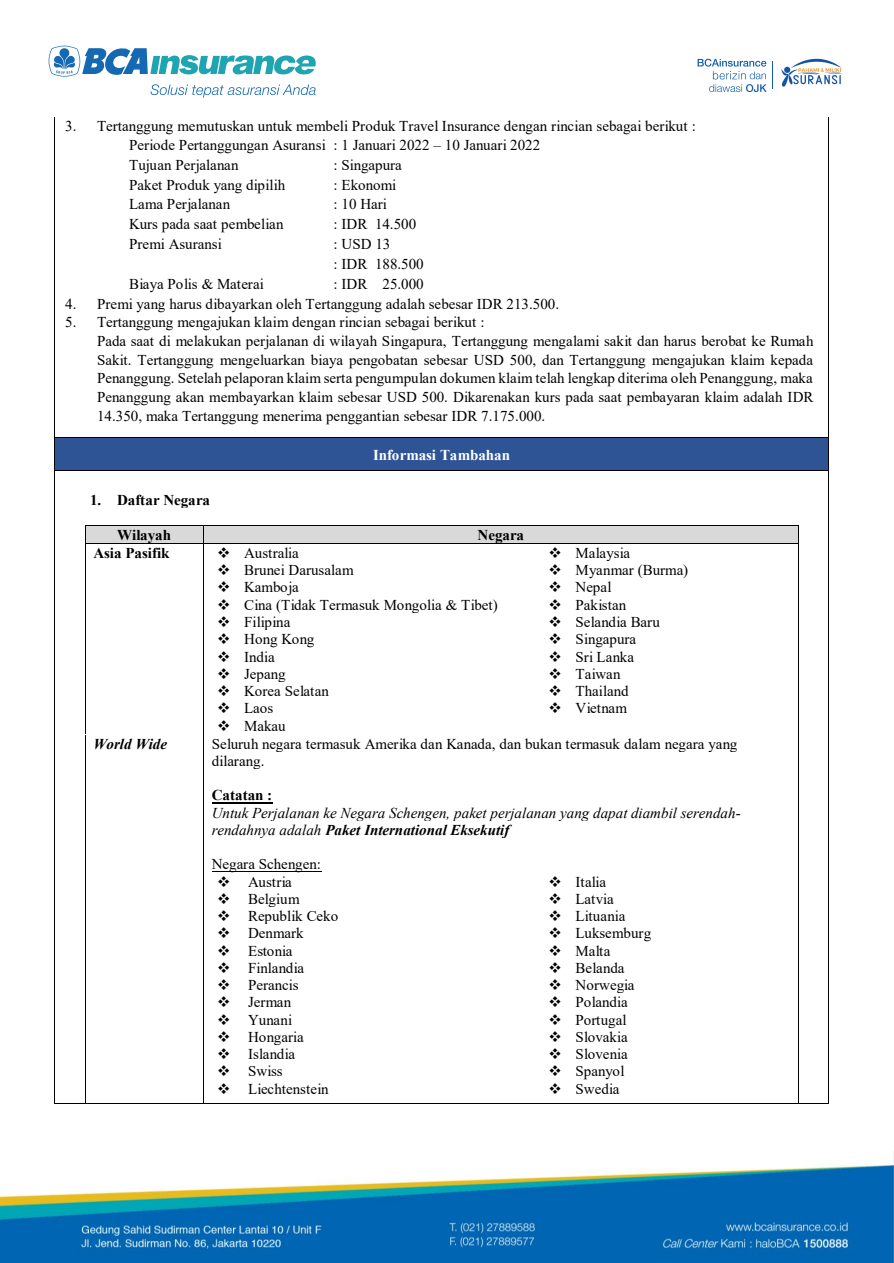
<style>
.page{position:relative;width:894px;height:1263px;background:#fff}
.page>*{position:absolute;margin:0;border:0;box-sizing:border-box;transform-origin:0 0}
.t1{font:15px/17.2px "Times New Roman";color:#000}
.t2{font:italic 15px/17.1px "Times New Roman";color:#000}
.t3{font:700 15px "Times New Roman";color:#000}
.t4{font:700 15px "Times New Roman";color:#fff}
.t5{font:italic 700 15px "Times New Roman";color:#000}
.s1{font-style:inherit}
.s2{font-weight:700}
</style>
<div class="page">
<img style="left:0;top:1164px;width:893px;height:99px">
<hr style="left:55px;top:117px;width:772px;height:1px;background:#000">
<hr style="left:55px;top:118px;width:1px;height:320px;background:#000">
<hr style="left:827px;top:118px;width:1px;height:320px;background:#000">
<div style="left:55px;top:438px;width:772px;height:8px;background:#2f5496"></div>
<div style="left:55px;top:446px;width:8px;height:17px;background:#2f5496"></div>
<div style="left:820px;top:446px;width:7px;height:17px;background:#2f5496"></div>
<div style="left:55px;top:463px;width:772px;height:8px;background:#2f5496"></div>
<div style="left:63px;top:446px;width:757px;height:17px;background:#2f5496"></div>
<hr style="left:55px;top:438px;width:1px;height:33px;background:#000">
<hr style="left:827px;top:438px;width:1px;height:33px;background:#000">
<div style="left:86px;top:526px;width:7px;height:17px;background:#d9d9d9"></div>
<div style="left:195px;top:526px;width:8px;height:17px;background:#d9d9d9"></div>
<div style="left:93px;top:526px;width:102px;height:17px;background:#d9d9d9"></div>
<div style="left:204px;top:526px;width:8px;height:17px;background:#d9d9d9"></div>
<div style="left:789px;top:526px;width:8px;height:17px;background:#d9d9d9"></div>
<div style="left:212px;top:526px;width:577px;height:17px;background:#d9d9d9"></div>
<hr style="left:86px;top:525px;width:117px;height:1px;background:#000">
<hr style="left:204px;top:525px;width:593px;height:1px;background:#000">
<svg style="left:85px;top:525px;width:1px;height:19px"></svg>
<hr style="left:86px;top:543px;width:117px;height:1px;background:#000">
<svg style="left:203px;top:525px;width:1px;height:19px"></svg>
<hr style="left:204px;top:543px;width:330px;height:1px;background:#000">
<hr style="left:535px;top:543px;width:262px;height:1px;background:#000">
<svg style="left:797px;top:525px;width:1px;height:19px"></svg>
<hr style="left:85px;top:544px;width:1px;height:190px;background:#000">
<hr style="left:203px;top:544px;width:1px;height:190px;background:#000">
<hr style="left:797px;top:544px;width:1px;height:190px;background:#000">
<hr style="left:212px;top:802px;width:60px;height:1px;background:#000">
<hr style="left:212px;top:870px;width:109px;height:1px;background:#000">
<hr style="left:86px;top:734px;width:117px;height:1px;background:#000">
<hr style="left:204px;top:734px;width:330px;height:1px;background:#000">
<hr style="left:535px;top:734px;width:262px;height:1px;background:#000">
<hr style="left:85px;top:735px;width:1px;height:138px;background:#000">
<hr style="left:203px;top:735px;width:1px;height:138px;background:#000">
<hr style="left:797px;top:735px;width:1px;height:138px;background:#000">
<hr style="left:85px;top:873px;width:1px;height:230px;background:#000">
<hr style="left:203px;top:873px;width:1px;height:230px;background:#000">
<hr style="left:797px;top:873px;width:1px;height:230px;background:#000">
<hr style="left:55px;top:471px;width:1px;height:632px;background:#000">
<hr style="left:55px;top:1103px;width:772px;height:1px;background:#000">
<hr style="left:827px;top:471px;width:1px;height:632px;background:#000">
<svg style="left:49px;top:46px;width:266px;height:31px"></svg>
<svg style="left:150px;top:84px;width:165px;height:14px"></svg>
<svg style="left:697px;top:59px;width:144px;height:33px"></svg>
<p class="t1" style="left:129px;top:116px;width:568px;line-height:19.2px;text-indent:-64px">3. Tertanggung memutuskan untuk membeli Produk Travel Insurance dengan rincian sebagai berikut :<br>Periode Pertanggungan Asuransi : 1 Januari 2022 <span class="s1">–</span> 10 Januari 2022<br>Tujuan Perjalanan</p>
<p class="t1" style="left:333px;top:156px;width:70px">: Singapura</p>
<p class="t1" style="left:129px;top:176px;width:157px">Paket Produk yang dipilih</p>
<p class="t1" style="left:333px;top:176px;width:64px">: Ekonomi</p>
<p class="t1" style="left:129px;top:195px;width:102px">Lama Perjalanan</p>
<p class="t1" style="left:333px;top:195px;width:55px">: 10 Hari</p>
<p class="t1" style="left:129px;top:215px;width:156px">Kurs pada saat pembelian</p>
<p class="t1" style="left:333px;top:215px;width:84px">: IDR 14.500</p>
<p class="t1" style="left:129px;top:235px;width:94px">Premi Asuransi</p>
<p class="t1" style="left:333px;top:234px;width:92px;line-height:19.8px">: USD 13<br>: IDR 188.500</p>
<p class="t1" style="left:129px;top:275px;width:136px">Biaya Polis &amp; Materai</p>
<p class="t1" style="left:333px;top:275px;width:92px">: IDR 25.000</p>
<p class="t1" style="left:65px;top:295px;width:495px">4. Premi yang harus dibayarkan oleh Tertanggung adalah sebesar IDR 213.500.</p>
<p class="t1" style="left:97px;top:313px;width:717px;line-height:18.6px;text-indent:-32px">5. Tertanggung mengajukan klaim dengan rincian sebagai berikut :<br>Pada saat di melakukan perjalanan di wilayah Singapura, Tertanggung mengalami sakit dan harus berobat ke Rumah Sakit. Tertanggung mengeluarkan biaya pengobatan sebesar USD 500, dan Tertanggung mengajukan klaim kepada Penanggung. Setelah pelaporan klaim serta pengumpulan dokumen klaim telah lengkap diterima oleh Penanggung, maka Penanggung akan membayarkan klaim sebesar USD 500. Dikarenakan kurs pada saat pembayaran klaim adalah IDR 14.350, maka Tertanggung menerima penggantian sebesar IDR 7.175.000.</p>
<p class="t4" style="left:373px;top:444px;width:138px">Informasi Tambahan</p>
<p class="t3" style="left:90px;top:489px;width:121px">1. Daftar Negara</p>
<p class="t3" style="left:117px;top:524px;width:55px">Wilayah</p>
<p class="t3" style="left:477px;top:524px;width:48px">Negara</p>
<p class="t3" style="left:93px;top:542px;width:78px">Asia Pasifik</p>
<p class="t1" style="left:244px;top:544px;width:255px">Australia<br>Brunei Darusalam<br>Kamboja<br>Cina (Tidak Termasuk Mongolia &amp; Tibet)<br>Filipina<br>Hong Kong<br>India<br>Jepang<br>Korea Selatan<br>Laos<br>Makau</p>
<p class="t1" style="left:575px;top:544px;width:114px">Malaysia<br>Myanmar (Burma)<br>Nepal<br>Pakistan<br>Selandia Baru<br>Singapura<br>Sri Lanka<br>Taiwan<br>Thailand<br>Vietnam</p>
<p class="t5" style="left:93px;top:733px;width:75px">World Wide</p>
<p class="t1" style="left:212px;top:734px;width:527px">Seluruh negara termasuk Amerika dan Kanada, dan bukan termasuk dalam negara yang dilarang.</p>
<p class="t3" style="left:212px;top:784px;width:62px">Catatan :</p>
<p class="t2" style="left:212px;top:803px;width:530px">Untuk Perjalanan ke Negara Schengen, paket perjalanan yang dapat diambil serendah&shy;rendahnya adalah <span class="s2">Paket International Eksekutif</span></p>
<p class="t1" style="left:248px;top:855px;width:91px;text-indent:-36px">Negara Schengen:<br>Austria<br>Belgium<br>Republik Ceko<br>Denmark<br>Estonia<br>Finlandia<br>Perancis<br>Jerman<br>Yunani<br>Hongaria<br>Islandia<br>Swiss<br>Liechtenstein</p>
<p class="t1" style="left:575px;top:872px;width:77px">Italia<br>Latvia<br>Lituania<br>Luksemburg<br>Malta<br>Belanda<br>Norwegia<br>Polandia<br>Portugal<br>Slovakia<br>Slovenia<br>Spanyol<br>Swedia</p>
</div>
